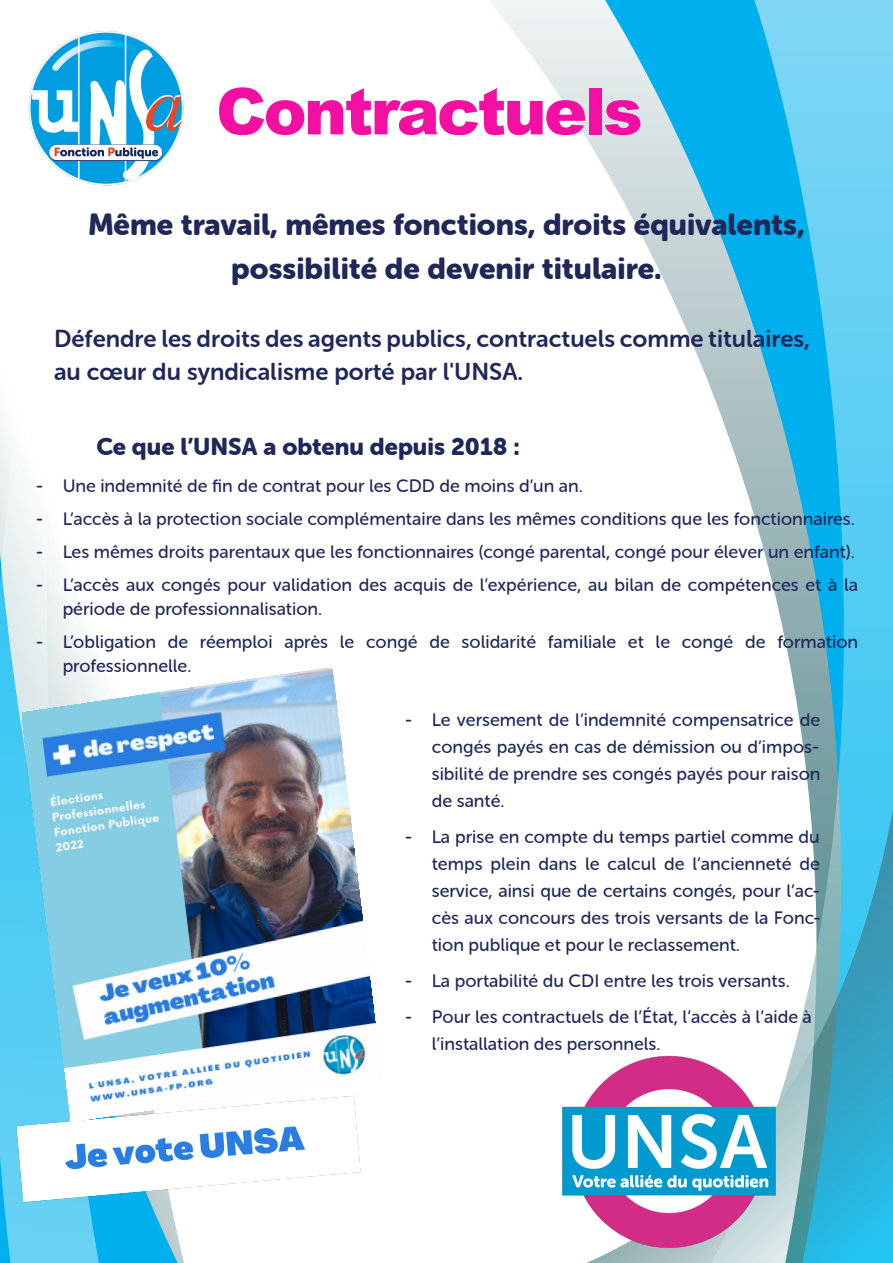
<style>
.page{position:relative;width:893px;height:1263px;background:#fff}
.page>*{position:absolute;margin:0;border:0;box-sizing:border-box;transform-origin:0 0}
.t1{font:900 64.5px "Arial";letter-spacing:-.04em;color:#f20fa1}
.t2{font:30px/43.5px "Museo Sans Rounded 900";color:#1f2859;text-align:center}
.t3{font:24px/33px "Museo Sans Rounded 700";color:#1f2859}
.t4{font:24px "Museo Sans Rounded 900";color:#1f2859}
.t5{font:18px/27px "Museo Sans Rounded 500";color:#1f2859}
</style>
<div class="page">
<svg style="left:0;top:413px;width:155px;height:850px"></svg>
<svg style="left:489px;top:0;width:107px;height:154px"></svg>
<svg style="left:596px;top:0;width:113px;height:384px"></svg>
<svg style="left:709px;top:0;width:184px;height:1263px"></svg>
<img style="left:28px;top:31px;width:156px;height:155px">
<img style="left:562px;top:1030px;width:232px;height:233px">
<img style="left:0;top:1040px;width:361px;height:222px">
<img style="left:22px;top:668px;width:354px;height:453px">
<h1 class="t1" style="left:216px;top:64px;width:428px">Contractuels</h1>
<h2 class="t2" style="left:88px;top:203px;width:718px">Même travail, mêmes fonctions, droits équivalents, possibilité de devenir titulaire.</h2>
<h3 class="t3" style="left:54px;top:323px;width:758px">Défendre les droits des agents publics, contractuels comme titulaires, au cœur du syndicalisme porté par l'UNSA.</h3>
<h3 class="t4" style="left:96px;top:433px;width:425px">Ce que l’UNSA a obtenu depuis 2018 :</h3>
<p class="t5" style="left:36px;top:473px;width:549px">- Une indemnité de fin de contrat pour les CDD de moins d’un an.</p>
<p class="t5" style="left:36px;top:505px;width:821px">- L’accès à la protection sociale complémentaire dans les mêmes conditions que les fonctionnaires.</p>
<p class="t5" style="left:36px;top:538px;width:821px">- Les mêmes droits parentaux que les fonctionnaires (congé parental, congé pour élever un enfant).</p>
<p class="t5" style="left:63px;top:573px;width:797px;line-height:24px;text-indent:-27px">- L’accès aux congés pour validation des acquis de l’expérience, au bilan de compétences et à la période de professionnalisation.</p>
<p class="t5" style="left:63px;top:630px;width:797px;line-height:24px;text-indent:-27px">- L’obligation de réemploi après le congé de solidarité familiale et le congé de formation professionnelle.</p>
<p class="t5" style="left:432px;top:706px;width:390px;text-align:justify;text-indent:-27px">- Le versement de l’indemnité compensatrice de congés payés en cas de démission ou d’impos&shy;sibilité de prendre ses congés payés pour raison de santé.</p>
<p class="t5" style="left:432px;top:823px;width:390px;text-align:justify;text-indent:-27px">- La prise en compte du temps partiel comme du temps plein dans le calcul de l’ancienneté de service, ainsi que de certains congés, pour l’ac&shy;cès aux concours des trois versants de la Fonc&shy;tion publique et pour le reclassement.</p>
<p class="t5" style="left:405px;top:967px;width:386px">- La portabilité du CDI entre les trois versants.</p>
<p class="t5" style="left:432px;top:1003px;width:382px;text-indent:-27px">- Pour les contractuels de l’État, l’accès à l’aide à l’installation des personnels.</p>
</div>
